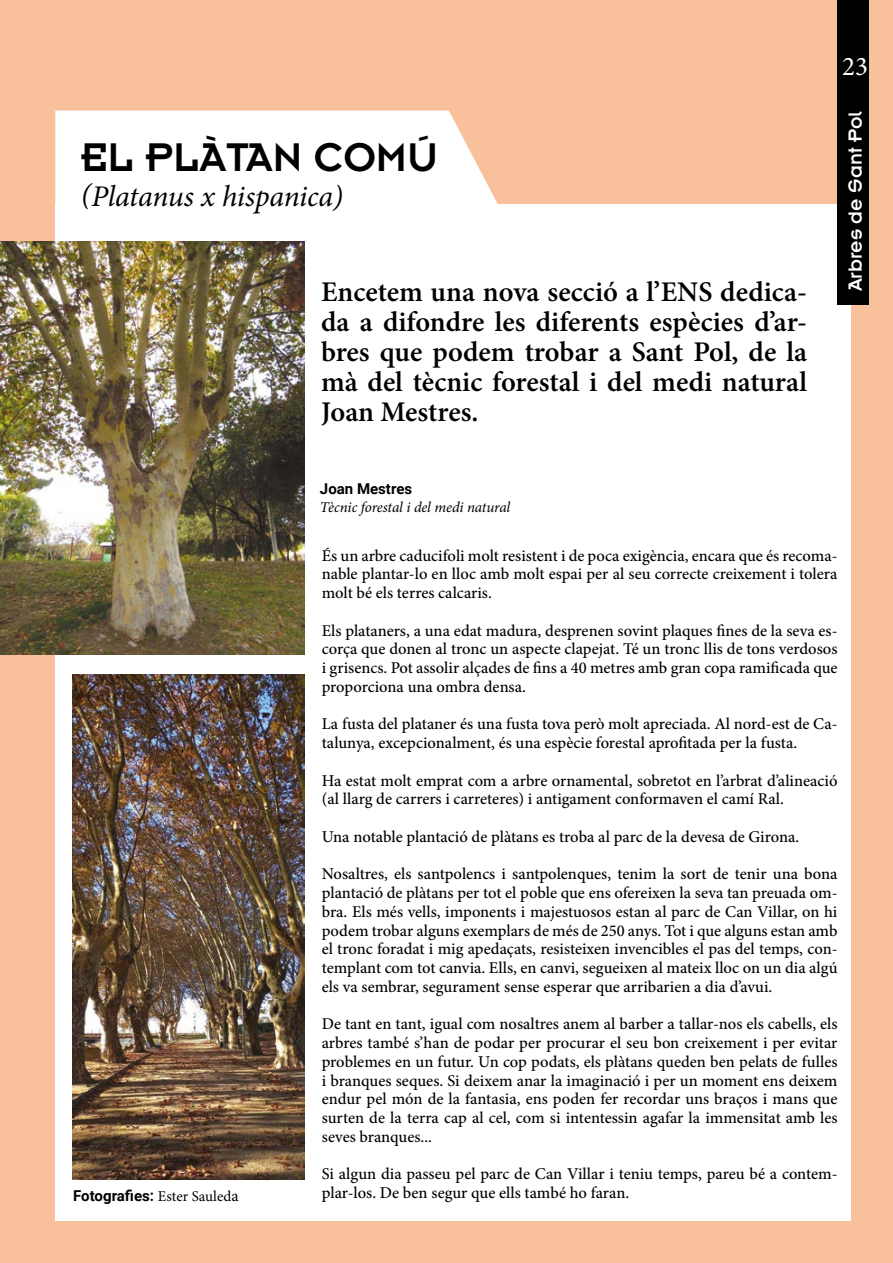
<style>
.page{position:relative;width:893px;height:1263px;background:#f9c19b}
.page>*{position:absolute;margin:0;border:0;box-sizing:border-box;transform-origin:0 0}
._1_TITOL{font:44.1px "Insignia A";color:#000}
._1_TITOL-2{font:italic 30px "Minion Pro";letter-spacing:-.01em;color:#000}
.INTRO{font:600 28.5px/30px "Minion Pro";color:#000;text-align:justify}
.Paginació_Blanc{font:27px "Minion Pro";color:#fff}
.Títol_Secció_Vertical{font:21px "Insignia A";color:#fff}
.TEXT_GRAL{font:500 16.5px/18.8px "Minion Pro";color:#000;text-align:justify}
.CARREC_AUTOR{font:italic 15px "Minion Pro";letter-spacing:-.01em;color:#000}
.CARREC_AUTOR-2{font:700 15px "Roboto";color:#000}
.ARTICLE_AUTOR{font:700 15px "Roboto";color:#000}
.s1{font-family:"Minion Pro";font-weight:400}
.s2{font-family:"Minion Pro";font-weight:400;font-size:16.5px}
</style>
<div class="page">
<div style="left:55px;top:204px;width:795px;height:1017px;background:#fff"></div>
<div style="left:838px;top:0;width:31px;height:304px;background:#000"></div>
<img style="left:72px;top:674px;width:232px;height:505px">
<img style="left:0;top:242px;width:305px;height:412px">
<div style="left:55px;top:111px;width:443px;height:93px;background:#fff"></div>
<p class="_1_TITOL" style="left:81px;top:135px;width:359px">EL PLÀTAN COMÚ</p>
<p class="_1_TITOL-2" style="left:81px;top:176px;width:264px">(Platanus x hispanica)</p>
<p class="INTRO" style="left:321px;top:277px;width:488px">Encetem una nova secció a l’ENS dedica&shy;da a difondre les diferents espècies d’ar&shy;bres que podem trobar a Sant Pol, de la mà del tècnic forestal i del medi natural Joan Mestres.</p>
<p class="ARTICLE_AUTOR" style="left:320px;top:478px;width:94px">Joan Mestres</p>
<p class="CARREC_AUTOR" style="left:320px;top:497px;width:192px">Tècnic forestal i del medi natural</p>
<p class="Paginació_Blanc" style="left:842px;top:48px;width:27px">23</p>
<p class="Títol_Secció_Vertical" style="left:844px;top:291px;width:182px;rotate:-90deg">Arbres de Sant Pol</p>
<p class="CARREC_AUTOR-2" style="left:73px;top:1185px;width:167px">Fotografies: <span class="s1">Ester Sauled</span><span class="s2">a</span></p>
<p class="TEXT_GRAL" style="left:322px;top:546px;width:517px">És un arbre caducifoli molt resistent i de poca exigència, encara que és recoma&shy;nable plantar-lo en lloc amb molt espai per al seu correcte creixement i tolera molt bé els terres calcaris.</p>
<p class="TEXT_GRAL" style="left:322px;top:621px;width:517px">Els plataners, a una edat madura, desprenen sovint plaques fines de la seva es&shy;corça que donen al tronc un aspecte clapejat. Té un tronc llis de tons verdosos i grisencs. Pot assolir alçades de fins a 40 metres amb gran copa ramificada que proporciona una ombra densa.</p>
<p class="TEXT_GRAL" style="left:322px;top:715px;width:517px">La fusta del plataner és una fusta tova però molt apreciada. Al nord-est de Ca&shy;talunya, excepcionalment, és una espècie forestal aprofitada per la fusta.</p>
<p class="TEXT_GRAL" style="left:322px;top:771px;width:517px">Ha estat molt emprat com a arbre ornamental, sobretot en l’arbrat d’alineació (al llarg de carrers i carreteres) i antigament conformaven el camí Ral.</p>
<p class="TEXT_GRAL" style="left:322px;top:827px;width:479px">Una notable plantació de plàtans es troba al parc de la devesa de Girona.</p>
<p class="TEXT_GRAL" style="left:322px;top:865px;width:517px">Nosaltres, els santpolencs i santpolenques, tenim la sort de tenir una bona plantació de plàtans per tot el poble que ens ofereixen la seva tan preuada om&shy;bra. Els més vells, imponents i majestuosos estan al parc de Can Villar, on hi podem trobar alguns exemplars de més de 250 anys. Tot i que alguns estan amb el tronc foradat i mig apedaçats, resisteixen invencibles el pas del temps, con&shy;templant com tot canvia. Ells, en canvi, segueixen al mateix lloc on un dia algú els va sembrar, segurament sense esperar que arribarien a dia d’avui.</p>
<p class="TEXT_GRAL" style="left:322px;top:1015px;width:517px">De tant en tant, igual com nosaltres anem al barber a tallar-nos els cabells, els arbres també s’han de podar per procurar el seu bon creixement i per evitar problemes en un futur. Un cop podats, els plàtans queden ben pelats de fulles i branques seques. Si deixem anar la imaginació i per un moment ens deixem endur pel món de la fantasia, ens poden fer recordar uns braços i mans que surten de la terra cap al cel, com si intentessin agafar la immensitat amb les seves branques...</p>
<p class="TEXT_GRAL" style="left:322px;top:1165px;width:517px">Si algun dia passeu pel parc de Can Villar i teniu temps, pareu bé a contem&shy;plar-los. De ben segur que ells també ho faran.</p>
</div>
